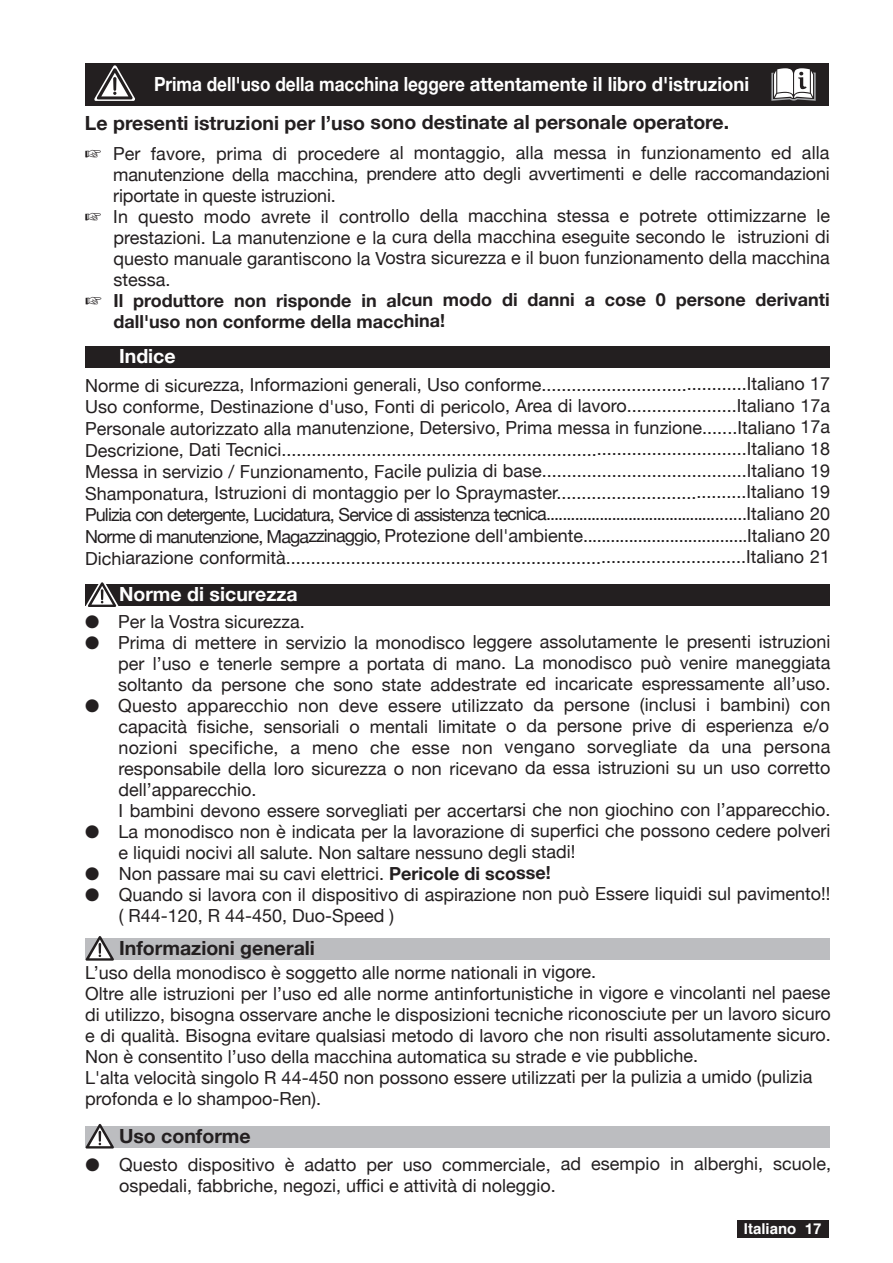
<style>
.page{position:relative;width:893px;height:1263px;background:#fff}
.page>*{position:absolute;margin:0;border:0;box-sizing:border-box;transform-origin:0 0}
.t1{font:700 19.5px "Helvetica Neue";color:#231f20}
.t2{font:700 19.5px "Helvetica Neue";color:#fff;scale:.88 1}
.t3{font:700 19.5px "Helvetica Neue";color:#fff}
.t4{font:18px/21px "Helvetica Neue";color:#231f20}
.t5{font:700 18px "Helvetica Neue";color:#231f20}
.t6{font:700 15px "Helvetica";color:#fff}
.s1{font-weight:700}
.s2{font-family:"Helvetica Neue"}
</style>
<div class="page">
<div style="left:85px;top:64px;width:744px;height:42px;background:#231f20"></div>
<svg style="left:94px;top:65px;width:41px;height:36px"></svg>
<hr style="left:113px;top:77px;width:3px;height:14px;background:#231f20;border-radius:2px">
<svg style="left:771px;top:68px;width:45px;height:33px"></svg>
<div style="left:737px;top:1220px;width:92px;height:17px;background:#231f20"></div>
<div style="left:85px;top:346px;width:745px;height:22px;background:#231f20"></div>
<div style="left:85px;top:584px;width:744px;height:21px;background:#231f20"></div>
<svg style="left:85px;top:582px;width:34px;height:25px"></svg>
<div style="left:85px;top:938px;width:744px;height:21px;background:#bcbdc0"></div>
<svg style="left:85px;top:936px;width:29px;height:25px"></svg>
<div style="left:85px;top:1126px;width:744px;height:21px;background:#bcbdc0"></div>
<svg style="left:85px;top:1124px;width:29px;height:24px"></svg>
<p class="t2" style="left:154px;top:72px;width:678px">Prima dell'uso della macchina leggere attentamente il libro d'istruzioni</p>
<p class="t1" style="left:85px;top:110px;width:646px">Le presenti istruzioni per l’uso sono destinate al personale operatore.</p>
<p class="t4" style="left:85px;top:142px;width:746px">☞ Per favore, prima di procedere al montaggio, alla messa in funzionamento ed alla</p>
<p class="t4" style="left:113px;top:163px;width:718px">manutenzione della macchina, prendere atto degli avvertimenti e delle raccomandazioni</p>
<p class="t4" style="left:113px;top:185px;width:224px">riportate in queste istruzioni.</p>
<p class="t4" style="left:85px;top:205px;width:747px">☞ In questo modo avrete il controllo della macchina stessa e potrete ottimizzarne le</p>
<p class="t4" style="left:113px;top:226px;width:718px">prestazioni. La manutenzione e la cura della macchina eseguite secondo le istruzioni di</p>
<p class="t4" style="left:113px;top:247px;width:718px">questo manuale garantiscono la Vostra sicurezza e il buon funzionamento della macchina</p>
<p class="t4" style="left:113px;top:269px;width:59px">stessa.</p>
<p class="t5" style="left:85px;top:289px;width:746px">☞ Il produttore non risponde in alcun modo di danni a cose 0 persone derivanti</p>
<p class="t5" style="left:114px;top:310px;width:333px">dall'uso non conforme della macchina!</p>
<p class="t3" style="left:119px;top:344px;width:58px">Indice</p>
<p class="t4" style="left:85px;top:373px;width:747px;line-height:21.6px;text-align:justify">Norme di sicurezza, Informazioni generali, Uso conforme.........................................Italiano 17<br>Uso conforme, Destinazione d'uso, Fonti di pericolo, Area di lavoro......................Italiano 17a Personale autorizzato alla manutenzione, Detersivo, Prima messa in funzione.......Italiano 17a Descrizione, Dati Tecnici.............................................................................................Italiano 18<br>Messa in servizio / Funzionamento, Facile pulizia di base.........................................Italiano 19<br>Shamponatura, Istruzioni di montaggio per lo Spraymaster......................................Italiano 19<br>Pulizia con detergente, Lucidatura, Service di assistenza tecnica................................................Italiano 20<br>Norme di manutenzione, Magazzinaggio, Protezione dell'ambiente....................................Italiano 20<br>Dichiarazione conformità............................................................................................Italiano 21</p>
<p class="t3" style="left:119px;top:582px;width:180px">Norme di sicurezza</p>
<p class="t4" style="left:85px;top:611px;width:221px">● Per la Vostra sicurezza.</p>
<p class="t4" style="left:118px;top:631px;width:714px;text-align:justify;text-indent:-33px">● Prima di mettere in servizio la monodisco leggere assolutamente le presenti istruzioni per l’uso e tenerle sempre a portata di mano. La monodisco può venire maneggiata soltanto da persone che sono state addestrate ed incaricate espressamente all’uso.</p>
<p class="t4" style="left:118px;top:694px;width:714px;text-indent:-33px">● Questo apparecchio non deve essere utilizzato da persone (inclusi i bambini) con capacità fisiche, sensoriali o mentali limitate o da persone prive di esperienza e/o nozioni specifiche, a meno che esse non vengano sorvegliate da una persona responsabile della loro sicurezza o non ricevano da essa istruzioni su un uso corretto dell’apparecchio.<br>I bambini devono essere sorvegliati per accertarsi che non giochino con l’apparecchio.</p>
<p class="t4" style="left:119px;top:820px;width:713px;text-indent:-33px">● La monodisco non è indicata per la lavorazione di superfici che possono cedere polveri e liquidi nocivi all salute. Non saltare nessuno degli stadi!</p>
<p class="t4" style="left:85px;top:863px;width:467px">● Non passare mai su cavi elettrici. <span class="s1">Pericole di scosse!</span></p>
<p class="t4" style="left:119px;top:883px;width:713px;line-height:21.5px;text-indent:-34px">● Quando si lavora con il dispositivo di aspirazione non può Essere liquidi sul pavimento!! ( R44-120, R 44-450, Duo-Speed )</p>
<p class="t4" style="left:85px;top:962px;width:747px">L’uso della monodisco è soggetto alle norme nationali in vigore.<br>Oltre alle istruzioni per l’uso ed alle norme antinfortunistiche in vigore e vincolanti nel paese di utilizzo, bisogna osservare anche le disposizioni tecniche riconosciute per un lavoro sicuro e di qualità. Bisogna evitare qualsiasi metodo di lavoro che non risulti assolutamente sicuro.<br>Non è consentito l’uso della macchina automatica su strade e vie pubbliche.<br>L'alta velocità singolo R 44-450 non possono essere utilizzati per la pulizia a umido (pulizia profonda e lo shampoo-Ren).</p>
<p class="t1" style="left:119px;top:936px;width:197px">Informazioni generali</p>
<p class="t1" style="left:119px;top:1124px;width:133px">Uso conforme</p>
<p class="t4" style="left:119px;top:1153px;width:713px;text-indent:-34px">● Questo dispositivo è adatto per uso commerciale, ad esempio in alberghi, scuole, ospedali, fabbriche, negozi, uffici e attività di noleggio.</p>
<p class="t6" style="left:744px;top:1216px;width:79px">Italiano <span class="s2">17</span></p>
</div>
